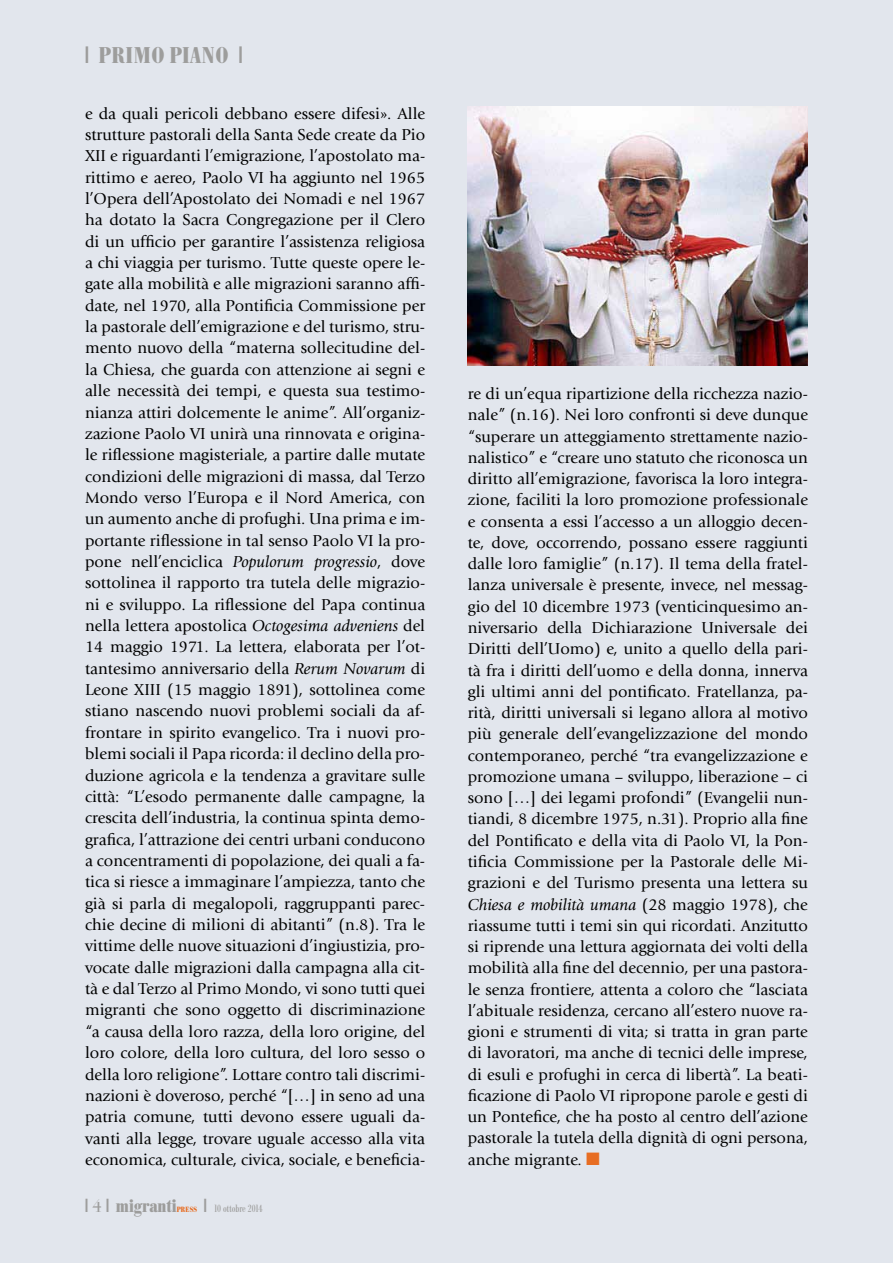
<style>
.page{position:relative;width:893px;height:1263px;background:#e2e6ed}
.page>*{position:absolute;margin:0;border:0;box-sizing:border-box;transform-origin:0 0}
.t1{font:700 condensed 22.5px "Bodoni BE";letter-spacing:.03em;color:#9d9d9c}
.t2{font:700 condensed 18px "Bodoni BE";color:#9d9d9c}
.t3{font:16.5px/21.3px "Giovanni";color:#000;text-align:justify}
.t4{font:condensed 10.5px "Bodoni BE";color:#9d9d9c}
.t5{font:700 condensed 7.5px "Bodoni BE";letter-spacing:.04em;color:#e76d23}
.s1{font-family:"False Positive BRK";font-weight:400;font-stretch:normal}
.s2{font-style:italic}
.s3{font-family:"Bauer Bodoni Std";font-weight:400;font-stretch:normal}
.s4{font-family:"False Positive BRK";font-stretch:normal;font-size:18px}
.s5{color:#e76d23}
</style>
<div class="page">
<img style="left:468px;top:106px;width:340px;height:260px">
<h1 class="t1" style="left:85px;top:43px;width:159px"><span class="s1">1</span> PRIMO PIANO <span class="s1">1</span></h1>
<p class="t3" style="left:85px;top:103px;width:342px">e da quali pericoli debbano essere difesi». Alle strutture pastorali della Santa Sede create da Pio XII e riguardanti l’emigrazione, l’apostolato ma&shy;rittimo e aereo, Paolo VI ha aggiunto nel 1965 l’Opera dell’Apostolato dei Nomadi e nel 1967 ha dotato la Sacra Congregazione per il Clero di un ufficio per garantire l’assistenza religiosa a chi viaggia per turismo. Tutte queste opere le&shy;gate alla mobilità e alle migrazioni saranno affi&shy;date, nel 1970, alla Pontificia Commissione per la pastorale dell’emigrazione e del turismo, stru&shy;mento nuovo della “materna sollecitudine del&shy;la Chiesa, che guarda con attenzione ai segni e alle necessità dei tempi, e questa sua testimo&shy;nianza attiri dolcemente le anime”. All’organiz&shy;zazione Paolo VI unirà una rinnovata e origina&shy;le riflessione magisteriale, a partire dalle mutate condizioni delle migrazioni di massa, dal Terzo Mondo verso l’Europa e il Nord America, con un aumento anche di profughi. Una prima e im&shy;portante riflessione in tal senso Paolo VI la pro&shy;pone nell’enciclica <span class="s2">Populorum progressio</span>, dove sottolinea il rapporto tra tutela delle migrazio&shy;ni e sviluppo. La riflessione del Papa continua nella lettera apostolica <span class="s2">Octogesima adveniens</span> del 14 maggio 1971. La lettera, elaborata per l’ot&shy;tantesimo anniversario della <span class="s2">Rerum Novarum</span> di Leone XIII (15 maggio 1891), sottolinea come stiano nascendo nuovi problemi sociali da af&shy;frontare in spirito evangelico. Tra i nuovi pro&shy;blemi sociali il Papa ricorda: il declino della pro&shy;duzione agricola e la tendenza a gravitare sulle città: “L’esodo permanente dalle campagne, la crescita dell’industria, la continua spinta demo&shy;grafica, l’attrazione dei centri urbani conducono a concentramenti di popolazione, dei quali a fa&shy;tica si riesce a immaginare l’ampiezza, tanto che già si parla di megalopoli, raggruppanti parec&shy;chie decine di milioni di abitanti” (n.8). Tra le vittime delle nuove situazioni d’ingiustizia, pro&shy;vocate dalle migrazioni dalla campagna alla cit&shy;tà e dal Terzo al Primo Mondo, vi sono tutti quei migranti che sono oggetto di discriminazione “a causa della loro razza, della loro origine, del loro colore, della loro cultura, del loro sesso o della loro religione”. Lottare contro tali discrimi&shy;nazioni è doveroso, perché “[…] in seno ad una patria comune, tutti devono essere uguali da&shy;vanti alla legge, trovare uguale accesso alla vita economica, culturale, civica, sociale, e beneficia-</p>
<p class="t2" style="left:85px;top:1196px;width:93px"><span class="s1">1</span> <span class="s3">4</span> <span class="s1">1</span> MIGRANTI</p>
<p class="t5" style="left:177px;top:1205px;width:22px">PRESS</p>
<p class="t4" style="left:204px;top:1203px;width:60px"><span class="s4">1</span> 10 ottobre 2014</p>
<p class="t3" style="left:468px;top:383px;width:342px">re di un’equa ripartizione della ricchezza nazio&shy;nale” (n.16). Nei loro confronti si deve dunque “superare un atteggiamento strettamente nazio&shy;nalistico” e “creare uno statuto che riconosca un diritto all’emigrazione, favorisca la loro integra&shy;zione, faciliti la loro promozione professionale e consenta a essi l’accesso a un alloggio decen&shy;te, dove, occorrendo, possano essere raggiunti dalle loro famiglie” (n.17). Il tema della fratel&shy;lanza universale è presente, invece, nel messag&shy;gio del 10 dicembre 1973 (venticinquesimo an&shy;niversario della Dichiarazione Universale dei Diritti dell’Uomo) e, unito a quello della pari&shy;tà fra i diritti dell’uomo e della donna, innerva gli ultimi anni del pontificato. Fratellanza, pa&shy;rità, diritti universali si legano allora al motivo più generale dell’evangelizzazione del mondo contemporaneo, perché “tra evangelizzazione e promozione umana – sviluppo, liberazione – ci sono […] dei legami profondi” (Evangelii nun&shy;tiandi, 8 dicembre 1975, n.31). Proprio alla fine del Pontificato e della vita di Paolo VI, la Pon&shy;tificia Commissione per la Pastorale delle Mi&shy;grazioni e del Turismo presenta una lettera su <span class="s2">Chiesa e mobilità umana</span> (28 maggio 1978), che riassume tutti i temi sin qui ricordati. Anzitutto si riprende una lettura aggiornata dei volti della mobilità alla fine del decennio, per una pastora&shy;le senza frontiere, attenta a coloro che “lasciata l’abituale residenza, cercano all’estero nuove ra&shy;gioni e strumenti di vita; si tratta in gran parte di lavoratori, ma anche di tecnici delle imprese, di esuli e profughi in cerca di libertà”. La beati&shy;ficazione di Paolo VI ripropone parole e gesti di un Pontefice, che ha posto al centro dell’azione pastorale la tutela della dignità di ogni persona, anche migrante. <span class="s5">■</span></p>
</div>
